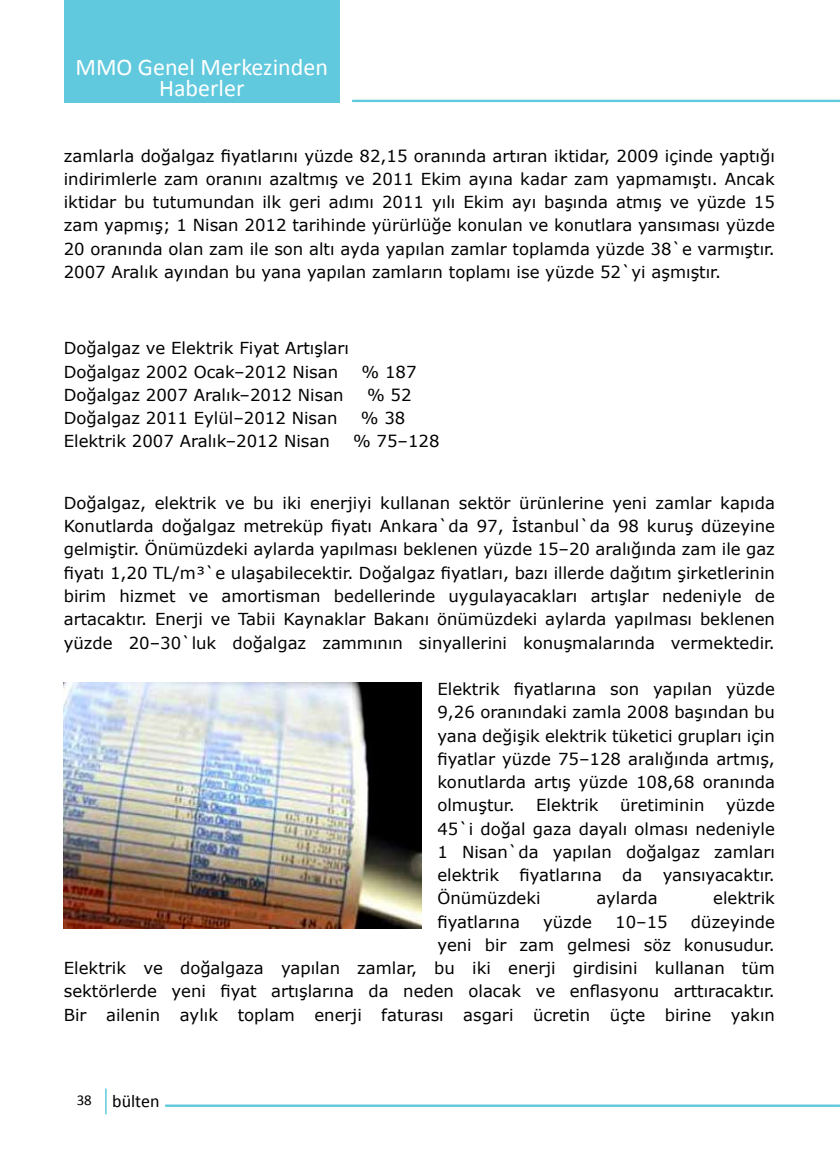
<style>
.page{position:relative;width:840px;height:1170px;background:#fff}
.page>*{position:absolute;margin:0;border:0;box-sizing:border-box;transform-origin:0 0}
.t1{font:24px/21px "Calibri";color:#fff;text-align:center}
.t2{font:18px "Calibri";color:#000}
.t3{font:16.5px/23.2px "Verdana";color:#000;text-align:justify}
.s1{font-size:15px}
</style>
<div class="page">
<hr style="left:352px;top:100px;width:488px;height:2px;background:#60c9dd">
<hr style="left:165px;top:1104px;width:675px;height:2px;background:#60c9dd">
<div style="left:64px;top:0;width:276px;height:102px;background:#60c9dd"></div>
<hr style="left:105px;top:1088px;width:2px;height:26px;background:#60c9dd">
<img style="left:64px;top:682px;width:358px;height:246px">
<h1 class="t1" style="left:76px;top:56px;width:254px">MMO Genel Merkezinden<br>Haberler</h1>
<p class="t3" style="left:64px;top:143px;width:713px">zamlarla doğalgaz fiyatlarını yüzde 82,15 oranında artıran iktidar, 2009 içinde yaptığı indirimlerle zam oranını azaltmış ve 2011 Ekim ayına kadar zam yapmamıştı. Ancak iktidar bu tutumundan ilk geri adımı 2011 yılı Ekim ayı başında atmış ve yüzde 15 zam yapmış; 1 Nisan 2012 tarihinde yürürlüğe konulan ve konutlara yansıması yüzde 20 oranında olan zam ile son altı ayda yapılan zamlar toplamda yüzde 38`e varmıştır.<br>2007 Aralık ayından bu yana yapılan zamların toplamı ise yüzde 52`yi aşmıştır.</p>
<p class="t3" style="left:64px;top:336px;width:287px">Doğalgaz ve Elektrik Fiyat Artışları<br>Doğalgaz 2002 Ocak–2012 Nisan</p>
<p class="t3" style="left:361px;top:359px;width:57px">% 187</p>
<p class="t3" style="left:64px;top:383px;width:281px">Doğalgaz 2007 Aralık–2012 Nisan</p>
<p class="t3" style="left:367px;top:383px;width:46px">% 52</p>
<p class="t3" style="left:64px;top:406px;width:275px">Doğalgaz 2011 Eylül–2012 Nisan</p>
<p class="t3" style="left:361px;top:406px;width:46px">% 38</p>
<p class="t3" style="left:64px;top:429px;width:268px">Elektrik 2007 Aralık–2012 Nisan</p>
<p class="t3" style="left:353px;top:429px;width:88px">% 75–128</p>
<p class="t3" style="left:64px;top:490px;width:713px">Doğalgaz, elektrik ve bu iki enerjiyi kullanan sektör ürünlerine yeni zamlar kapıda Konutlarda doğalgaz metreküp fiyatı Ankara`da 97, İstanbul`da 98 kuruş düzeyine gelmiştir. Önümüzdeki aylarda yapılması beklenen yüzde 15–20 aralığında zam ile gaz fiyatı 1,20 TL/m³`e ulaşabilecektir. Doğalgaz fiyatları, bazı illerde dağıtım şirketlerinin birim hizmet ve amortisman bedellerinde uygulayacakları artışlar nedeniyle de artacaktır. Enerji ve Tabii Kaynaklar Bakanı önümüzdeki aylarda yapılması beklenen yüzde 20–30`luk doğalgaz zammının sinyallerini konuşmalarında vermektedir.</p>
<p class="t3" style="left:437px;top:676px;width:339px">Elektrik fiyatlarına son yapılan yüzde 9,26 oranındaki zamla 2008 başından bu yana değişik elektrik tüketici grupları için fiyatlar yüzde 75–128 aralığında artmış, konutlarda artış yüzde 108,68 oranında olmuştur.</p>
<p class="t3" style="left:437px;top:793px;width:339px;text-indent:289px">yüzde 45`i doğal gaza dayalı olması nedeniyle 1 Nisan`da yapılan doğalgaz zamları elektrik fiyatlarına da yansıyacaktır.<br>Önümüzdeki</p>
<p class="t3" style="left:536px;top:793px;width:64px">Elektrik</p>
<p class="t3" style="left:620px;top:793px;width:86px">üretiminin</p>
<p class="t3" style="left:596px;top:886px;width:63px">aylarda</p>
<p class="t3" style="left:713px;top:886px;width:63px">elektrik</p>
<p class="t3" style="left:437px;top:909px;width:84px">fiyatlarına</p>
<p class="t3" style="left:543px;top:909px;width:50px">yüzde</p>
<p class="t3" style="left:615px;top:909px;width:54px">10–15</p>
<p class="t3" style="left:64px;top:909px;width:713px;text-align:right">düzeyinde<br>yeni bir zam gelmesi söz konusudur.<br>Elektrik ve doğalgaza yapılan zamlar, bu iki enerji girdisini kullanan tüm sektörlerde yeni fiyat artışlarına da neden olacak ve enflasyonu arttıracaktır.<br>Bir ailenin aylık toplam enerji faturası asgari ücretin üçte birine yakın</p>
<p class="t2" style="left:77px;top:1089px;width:84px"><span class="s1">38</span> bülten</p>
</div>
